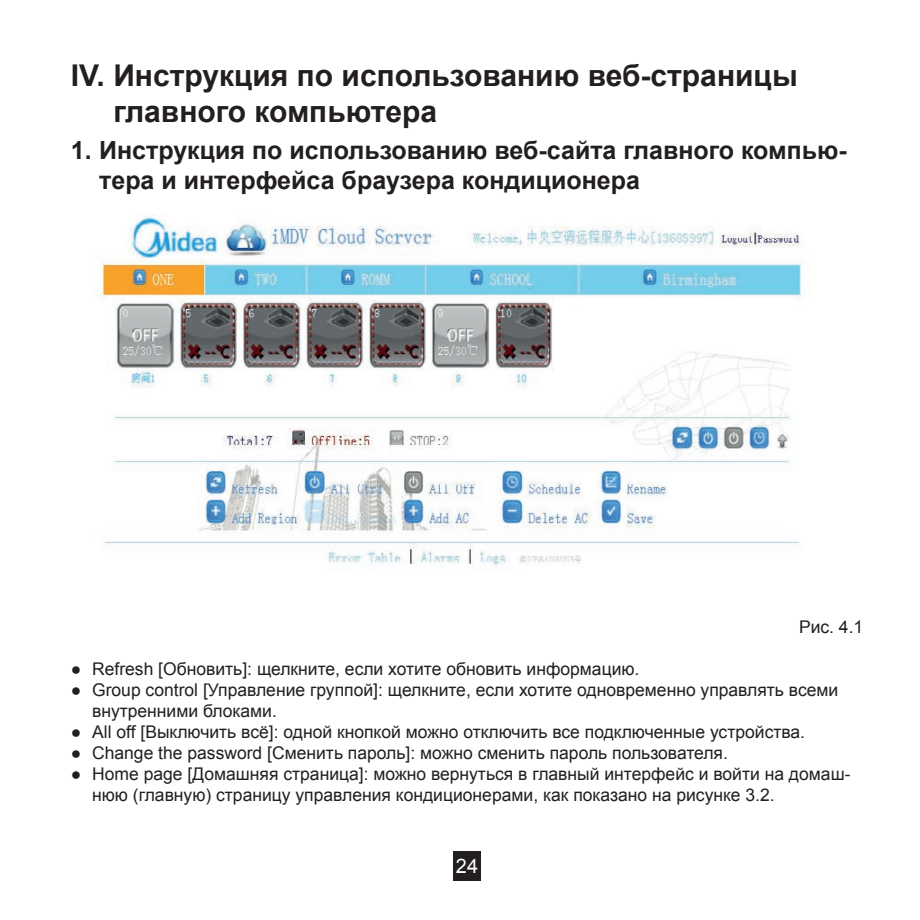
<style>
.page{position:relative;width:920px;height:920px;background:#fff}
.page>*{position:absolute;margin:0;border:0;box-sizing:border-box;transform-origin:0 0}
.Раздел{font:700 30px/36px "Arial";color:#231f20}
.Подраздел{font:700 25px/30px "Arial";color:#231f20}
.t1{font:20px "Arial";color:#fff}
.Нумерация{font:17.5px/21px "Arial";color:#231f20}
.Рис{font:17.5px "Arial";color:#231f20}
</style>
<div class="page">
<div style="left:453px;top:850px;width:28px;height:30px;background:#231f20"></div>
<img style="left:101px;top:214px;width:703px;height:352px">
<p class="Раздел" style="left:113px;top:58px;width:686px;text-indent:-43px">IV. Инструкция по использованию веб-страницы главного компьютера</p>
<p class="Подраздел" style="left:99px;top:136px;width:749px;text-indent:-28px">1. Инструкция по использованию веб-сайта главного компью&shy;тера и интерфейса браузера кондиционера</p>
<p class="Рис" style="left:799px;top:616px;width:66px">Рис. 4.1</p>
<p class="Нумерация" style="left:71px;top:659px;width:570px">● Refresh [Обновить]: щелкните, если хотите обновить информацию.</p>
<p class="Нумерация" style="left:92px;top:680px;width:748px;text-indent:-21px">● Group control [Управление группой]: щелкните, если хотите одновременно управлять всеми внутренними блоками.</p>
<p class="Нумерация" style="left:71px;top:722px;width:736px">● All off [Выключить всё]: одной кнопкой можно отключить все подключенные устройства.</p>
<p class="Нумерация" style="left:71px;top:743px;width:658px">● Change the password [Сменить пароль]: можно сменить пароль пользователя.</p>
<p class="Нумерация" style="left:92px;top:764px;width:760px;text-indent:-21px">● Home page [Домашняя страница]: можно вернуться в главный интерфейс и войти на домаш&shy;нюю (главную) страницу управления кондиционерами, как показано на рисунке 3.2.</p>
<p class="t1" style="left:456px;top:853px;width:24px">24</p>
</div>
